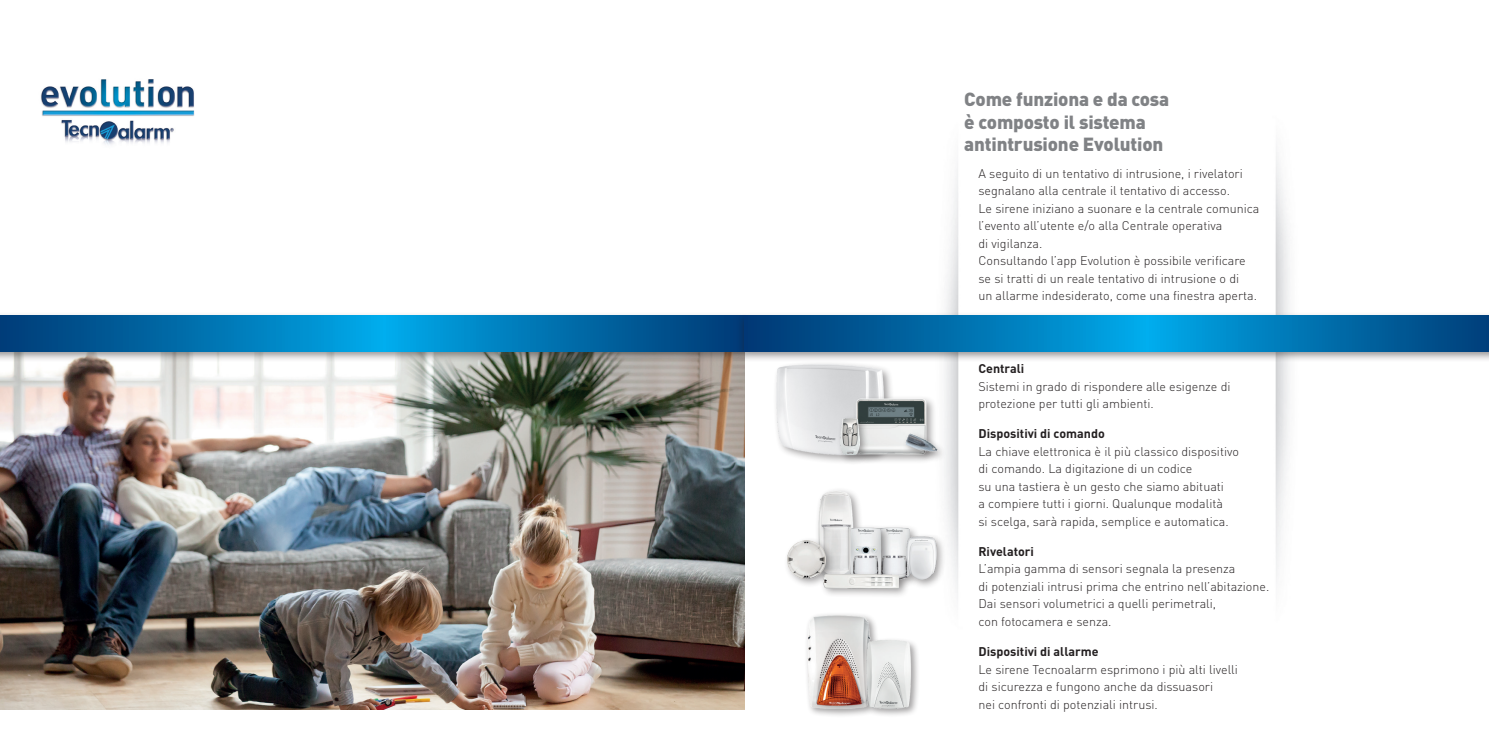
<style>
.page{position:relative;width:1489px;height:745px;background:#fff}
.page>*{position:absolute;margin:0;border:0;box-sizing:border-box;transform-origin:0 0}
.t1{font:900 18.75px/22.5px "DIN";letter-spacing:-.01em;color:#808285}
.t2{font:300 12.5px/17.5px "DIN";color:#231f20}
.t3{font:700 12.5px "DIN";color:#231f20}
</style>
<div class="page">
<img style="left:0;top:362px;width:744px;height:347px">
<img style="left:944px;top:167px;width:15px;height:426px">
<img style="left:1275px;top:152px;width:15px;height:426px">
<div style="left:804px;top:612px;width:75px;height:105px;background:#231f20;opacity:.42"></div>
<img style="left:807px;top:615px;width:63px;height:93px">
<div style="left:863px;top:636px;width:57px;height:80px;background:#231f20;opacity:.42"></div>
<img style="left:863px;top:637px;width:51px;height:72px">
<img style="left:891px;top:527px;width:22px;height:44px">
<div style="left:814px;top:487px;width:49px;height:103px;background:#231f20;opacity:.42"></div>
<img style="left:817px;top:489px;width:37px;height:82px">
<div style="left:784px;top:536px;width:51px;height:52px;background:#231f20;opacity:.42"></div>
<img style="left:787px;top:540px;width:38px;height:38px">
<div style="left:903px;top:532px;width:42px;height:56px;background:#231f20;opacity:.42"></div>
<img style="left:905px;top:535px;width:32px;height:45px">
<div style="left:846px;top:523px;width:45px;height:66px;background:#231f20;opacity:.42"></div>
<img style="left:847px;top:525px;width:37px;height:46px">
<div style="left:819px;top:571px;width:89px;height:27px;background:#231f20;opacity:.42"></div>
<img style="left:823px;top:574px;width:75px;height:13px">
<img style="left:41px;top:79px;width:154px;height:66px">
<div style="left:772px;top:360px;width:122px;height:104px;background:#231f20;opacity:.42"></div>
<img style="left:774px;top:362px;width:112px;height:94px">
<div style="left:852px;top:394px;width:84px;height:70px;background:#231f20;opacity:.42"></div>
<img style="left:852px;top:396px;width:78px;height:62px">
<div style="left:837px;top:414px;width:33px;height:51px;background:#231f20;opacity:.42"></div>
<img style="left:840px;top:418px;width:19px;height:36px">
<div style="left:902px;top:430px;width:44px;height:31px;background:#231f20;opacity:.42"></div>
<img style="left:904px;top:433px;width:34px;height:23px">
<div style="left:0;top:311px;width:752px;height:51px;background:#231f20;opacity:.5"></div>
<svg style="left:0;top:315px;width:736px;height:36px;background:#0071ae"></svg>
<div style="left:736px;top:311px;width:752px;height:51px;background:#231f20;opacity:.5"></div>
<svg style="left:744px;top:315px;width:744px;height:36px;background:#0070ae"></svg>
<h1 class="t1" style="left:964px;top:87px;width:206px">Come funziona e da cosa è composto il sistema antintrusione Evolution</h1>
<p class="t2" style="left:978px;top:164px;width:282px">A seguito di un tentativo di intrusione, i rivelatori segnalano alla centrale il tentativo di accesso.<br>Le sirene iniziano a suonare e la centrale comunica l’evento all’utente e/o alla Centrale operativa<br>di vigilanza.<br>Consultando l’app Evolution è possibile verificare se si tratti di un reale tentativo di intrusione o di<br>un allarme indesiderato, come una finestra aperta.</p>
<p class="t3" style="left:978px;top:360px;width:47px">Centrali</p>
<p class="t2" style="left:978px;top:377px;width:253px">Sistemi in grado di rispondere alle esigenze di protezione per tutti gli ambienti.</p>
<p class="t3" style="left:978px;top:425px;width:128px">Dispositivi di comando</p>
<p class="t2" style="left:978px;top:442px;width:262px">La chiave elettronica è il più classico dispositivo di comando. La digitazione di un codice<br>su una tastiera è un gesto che siamo abituati<br>a compiere tutti i giorni. Qualunque modalità<br>si scelga, sarà rapida, semplice e automatica.</p>
<p class="t3" style="left:978px;top:543px;width:57px">Rivelatori</p>
<p class="t2" style="left:978px;top:559px;width:292px">L’ampia gamma di sensori segnala la presenza<br>di potenziali intrusi prima che entrino nell’abitazione.<br>Dai sensori volumetrici a quelli perimetrali,<br>con fotocamera e senza.</p>
<p class="t3" style="left:978px;top:643px;width:122px">Dispositivi di allarme</p>
<p class="t2" style="left:978px;top:659px;width:261px">Le sirene Tecnoalarm esprimono i più alti livelli di sicurezza e fungono anche da dissuasori<br>nei confronti di potenziali intrusi.</p>
</div>
